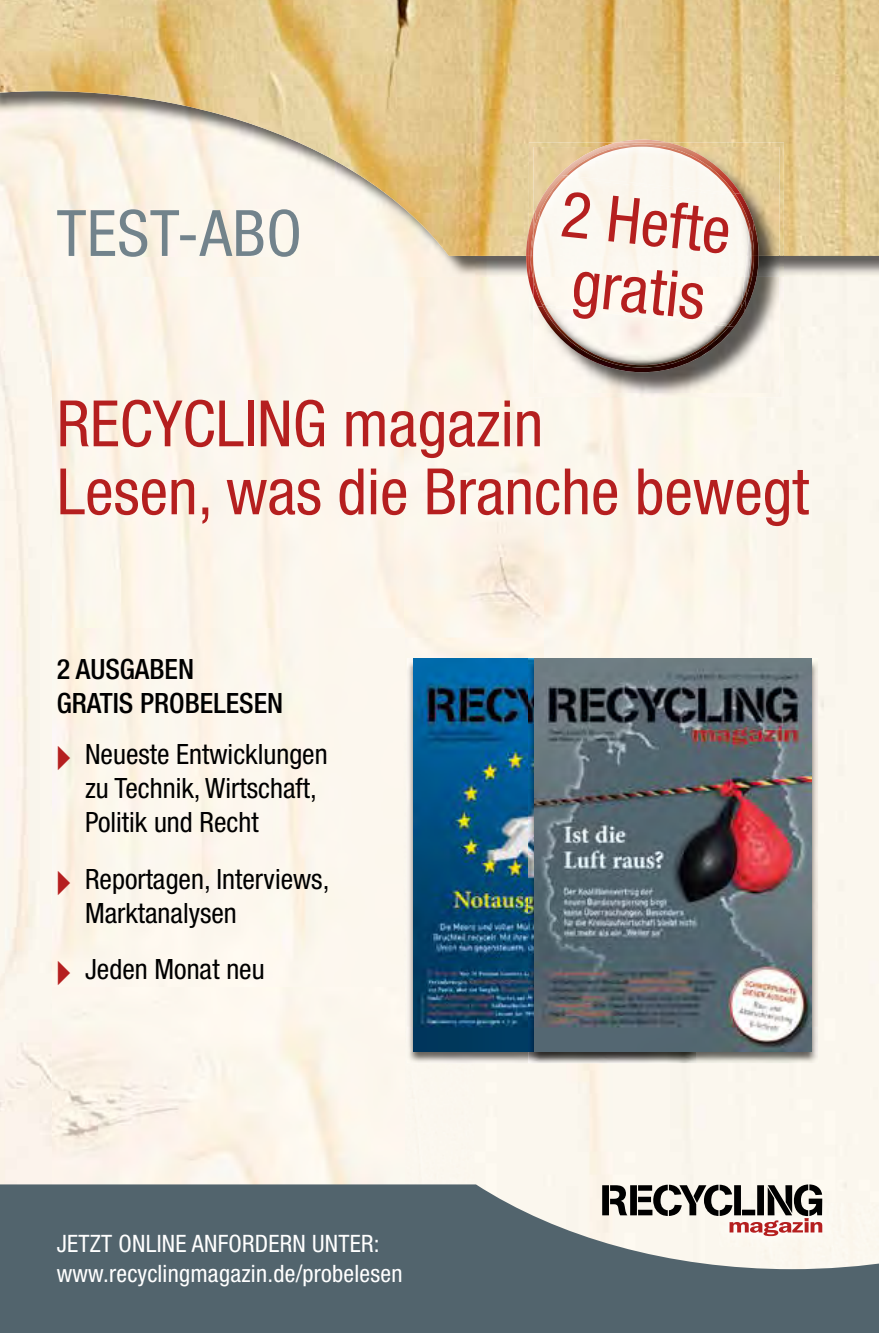
<style>
.page{position:relative;width:879px;height:1333px;background:#fff}
.page>*{position:absolute;margin:0;border:0;box-sizing:border-box;transform-origin:0 0}
.t1{font:condensed 64px/68px "Helvetica Neue LT Std";color:#b51f1f}
.t2{font:condensed 28px/34px "Helvetica Neue LT Std";color:#000}
.t3{font:500 condensed 28px/34px "Helvetica Neue LT Std";color:#000}
.t4{font:condensed 24px/30px "Helvetica Neue LT Std";letter-spacing:.01em;color:#fff}
.s1{font-family:"DP Font";font-weight:500;font-stretch:normal;color:#b51f1f}
</style>
<div class="page">
<div style="left:756px;top:256px;width:123px;height:928px;background:#fbf7ee"></div>
<img style="left:335px;top:256px;width:140px;height:21px">
<img style="left:475px;top:256px;width:51px;height:21px">
<img style="left:0;top:0;width:879px;height:256px">
<svg style="left:0;top:1184px;width:879px;height:148px;background:#65747b"></svg>
<img style="left:57px;top:209px;width:242px;height:48px">
<img style="left:719px;top:1208px;width:113px;height:37px">
<svg style="left:602px;top:1184px;width:220px;height:51px"></svg>
<img style="left:529px;top:277px;width:255px;height:120px">
<img style="left:529px;top:142px;width:255px;height:114px">
<img style="left:617px;top:140px;width:50px;height:2px">
<img style="left:601px;top:142px;width:82px;height:5px">
<img style="left:526px;top:231px;width:3px;height:46px">
<img style="left:529px;top:215px;width:4px;height:32px">
<img style="left:529px;top:281px;width:4px;height:16px">
<img style="left:533px;top:277px;width:246px;height:116px">
<img style="left:740px;top:147px;width:39px;height:109px">
<img style="left:735px;top:147px;width:5px;height:31px">
<img style="left:746px;top:277px;width:10px;height:34px">
<img style="left:754px;top:223px;width:4px;height:54px">
<img style="left:537px;top:324px;width:197px;height:48px">
<img style="left:750px;top:193px;width:4px;height:44px">
<img style="left:729px;top:307px;width:17px;height:20px">
<img style="left:533px;top:147px;width:26px;height:61px">
<img style="left:559px;top:147px;width:6px;height:28px">
<img style="left:534px;top:175px;width:29px;height:36px">
<img style="left:617px;top:144px;width:50px;height:3px">
<img style="left:565px;top:147px;width:170px;height:28px">
<img style="left:563px;top:175px;width:173px;height:3px">
<img style="left:531px;top:234px;width:2px;height:13px">
<img style="left:533px;top:211px;width:2px;height:36px">
<img style="left:748px;top:248px;width:4px;height:49px">
<img style="left:744px;top:277px;width:4px;height:23px">
<img style="left:747px;top:256px;width:7px;height:21px">
<img style="left:751px;top:237px;width:3px;height:19px">
<img style="left:749px;top:226px;width:3px;height:22px">
<img style="left:744px;top:286px;width:3px;height:21px">
<img style="left:543px;top:324px;width:186px;height:44px">
<div style="left:535px;top:277px;width:209px;height:47px;background:#fdf8ef"></div>
<img style="left:535px;top:178px;width:143px;height:78px">
<div style="left:678px;top:233px;width:71px;height:23px;background:#fbf8f1"></div>
<img style="left:533px;top:277px;width:12px;height:28px">
<svg style="left:528px;top:247px;width:7px;height:34px"></svg>
<img style="left:539px;top:178px;width:211px;height:55px">
<img style="left:728px;top:300px;width:14px;height:24px">
<img style="left:407px;top:658px;width:121px;height:405px">
<img style="left:413px;top:659px;width:115px;height:392px">
<img style="left:697px;top:658px;width:121px;height:405px">
<img style="left:528px;top:658px;width:169px;height:405px">
<img style="left:534px;top:659px;width:278px;height:392px">
<svg style="left:27px;top:1297px;width:12px;height:35px"></svg>
<h1 class="t1" style="left:565px;top:179px;width:172px;rotate:6deg">2 Hefte gratis</h1>
<h1 class="t1" style="left:57px;top:389px;width:754px">RECYCLING magazin<br>Lesen, was die Branche bewegt</h1>
<p class="t3" style="left:57px;top:651px;width:228px">2 AUSGABEN<br>GRATIS PROBELESEN</p>
<p class="t2" style="left:85px;top:737px;width:244px;text-indent:-28px"><span class="s1">A</span> Neueste Entwicklungen zu Technik, Wirtschaft,<br>Politik und Recht</p>
<p class="t2" style="left:85px;top:861px;width:246px;text-indent:-28px"><span class="s1">A</span> Reportagen, Interviews,<br>Marktanalysen</p>
<p class="t2" style="left:57px;top:952px;width:209px"><span class="s1">A</span> Jeden Monat neu</p>
<p class="t4" style="left:57px;top:1228px;width:347px">JETZT ONLINE ANFORDERN UNTER: www.recyclingmagazin.de/probelesen</p>
</div>
